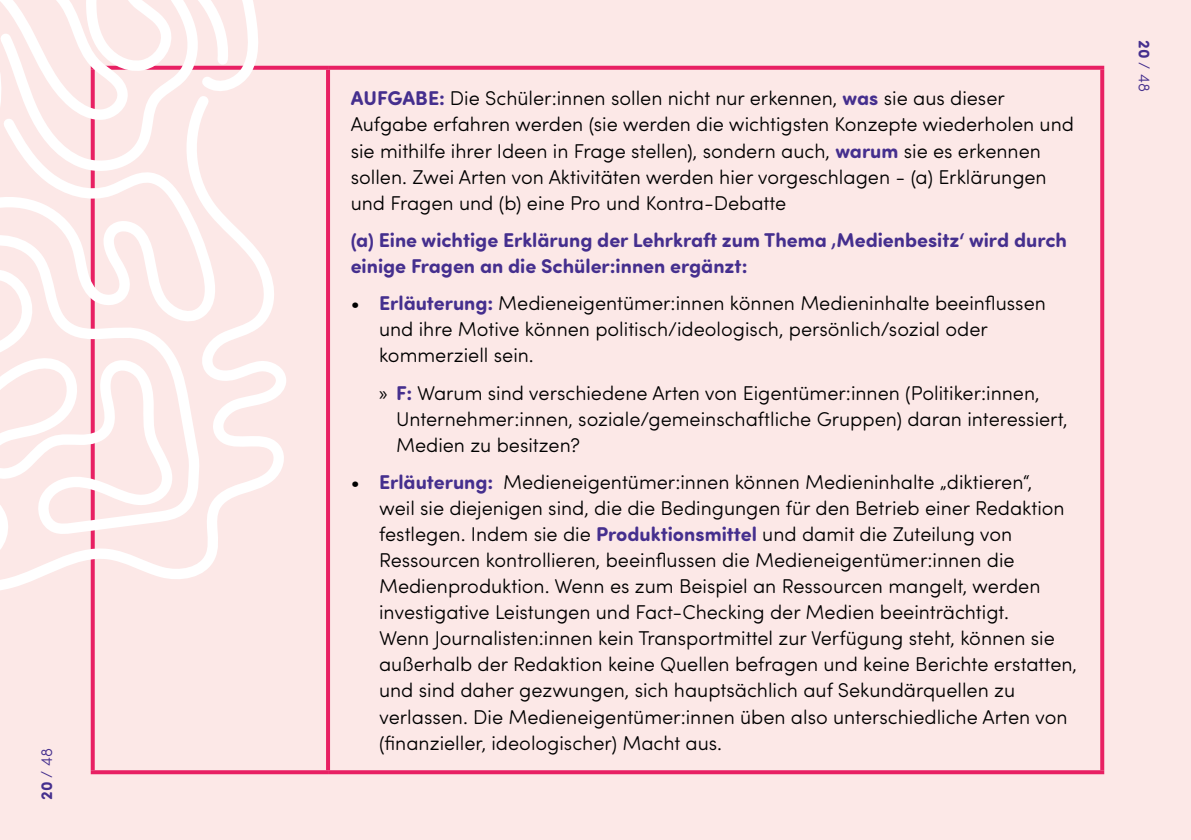
<style>
.page{position:relative;width:1191px;height:840px;background:#fff}
.page>*{position:absolute;margin:0;border:0;box-sizing:border-box;transform-origin:0 0}
.t1{font:300 20px/26px "Sofia Pro Soft";color:#000}
.t2{font:700 20px/26px "Sofia Pro Soft";color:#452f8e}
.t3{font:300 16px "Sofia Pro Soft";color:#452f8e}
.s1{font-weight:700}
.s2{font-weight:700;color:#452f8e}
.s3{font-family:"Myriad Pro";font-weight:400}
</style>
<div class="page">
<div style="left:0;top:0;width:1191px;height:839px;background:#fce8e7"></div>
<svg style="left:275px;top:66px;width:53px;height:4px"></svg>
<svg style="left:328px;top:66px;width:776px;height:4px;background:#e82c6a"></svg>
<hr style="left:326px;top:70px;width:4px;height:699px;background:#e82063">
<svg style="left:91px;top:769px;width:237px;height:4px"></svg>
<svg style="left:328px;top:769px;width:776px;height:4px;fill:#e82063"></svg>
<svg style="left:91px;top:600px;width:4px;height:169px"></svg>
<svg style="left:1100px;top:70px;width:4px;height:699px;background:#e92c6b"></svg>
<svg style="left:0;top:176px;width:286px;height:424px"></svg>
<svg style="left:0;top:0;width:275px;height:176px"></svg>
<p class="t3" style="left:36px;top:799px;width:53px;rotate:-90deg"><span class="s1">20</span> / 48</p>
<p class="t1" style="left:351px;top:84px;width:725px"><span class="s2">AUFGABE:</span> Die Schüler:innen sollen nicht nur erkennen, <span class="s2">was</span> sie aus dieser Aufgabe erfahren werden (sie werden die wichtigsten Konzepte wiederholen und sie mithilfe ihrer Ideen in Frage stellen), sondern auch, <span class="s2">warum</span> sie es erkennen sollen. Zwei Arten von Aktivitäten werden hier vorgeschlagen - (a) Erklärungen und Fragen und (b) eine Pro und Kontra-Debatte</p>
<p class="t2" style="left:351px;top:226px;width:717px">(a) Eine wichtige Erklärung der Lehrkraft zum Thema ‚Medienbesitz‘ wird durch einige Fragen an die Schüler:innen ergänzt:</p>
<p class="t1" style="left:379px;top:289px;width:668px;text-indent:-28px">• <span class="s2">Erläuterung:</span> Medieneigentümer:innen können Medieninhalte beeinflussen und ihre Motive können politisch/ideologisch, persönlich/sozial oder kommerziell sein.</p>
<p class="t1" style="left:396px;top:378px;width:673px;text-indent:-17px"><span class="s3">»</span> <span class="s2">F:</span> Warum sind verschiedene Arten von Eigentümer:innen (Politiker:innen,<br>Unternehmer:innen, soziale/gemeinschaftliche Gruppen) daran interessiert,<br>Medien zu besitzen?</p>
<p class="t1" style="left:379px;top:468px;width:699px;text-indent:-28px">• <span class="s2">Erläuterung:</span> Medieneigentümer:innen können Medieninhalte „diktieren“,<br>weil sie diejenigen sind, die die Bedingungen für den Betrieb einer Redaktion festlegen. Indem sie die <span class="s2">Produktionsmittel</span> und damit die Zuteilung von Ressourcen kontrollieren, beeinflussen die Medieneigentümer:innen die Medienproduktion. Wenn es zum Beispiel an Ressourcen mangelt, werden investigative Leistungen und Fact-Checking der Medien beeinträchtigt.<br>Wenn Journalisten:innen kein Transportmittel zur Verfügung steht, können sie außerhalb der Redaktion keine Quellen befragen und keine Berichte erstatten, und sind daher gezwungen, sich hauptsächlich auf Sekundärquellen zu verlassen. Die Medieneigentümer:innen üben also unterschiedliche Arten von (finanzieller, ideologischer) Macht aus.</p>
<p class="t3" style="left:1155px;top:40px;width:53px;rotate:90deg"><span class="s1">20</span> / 48</p>
</div>
